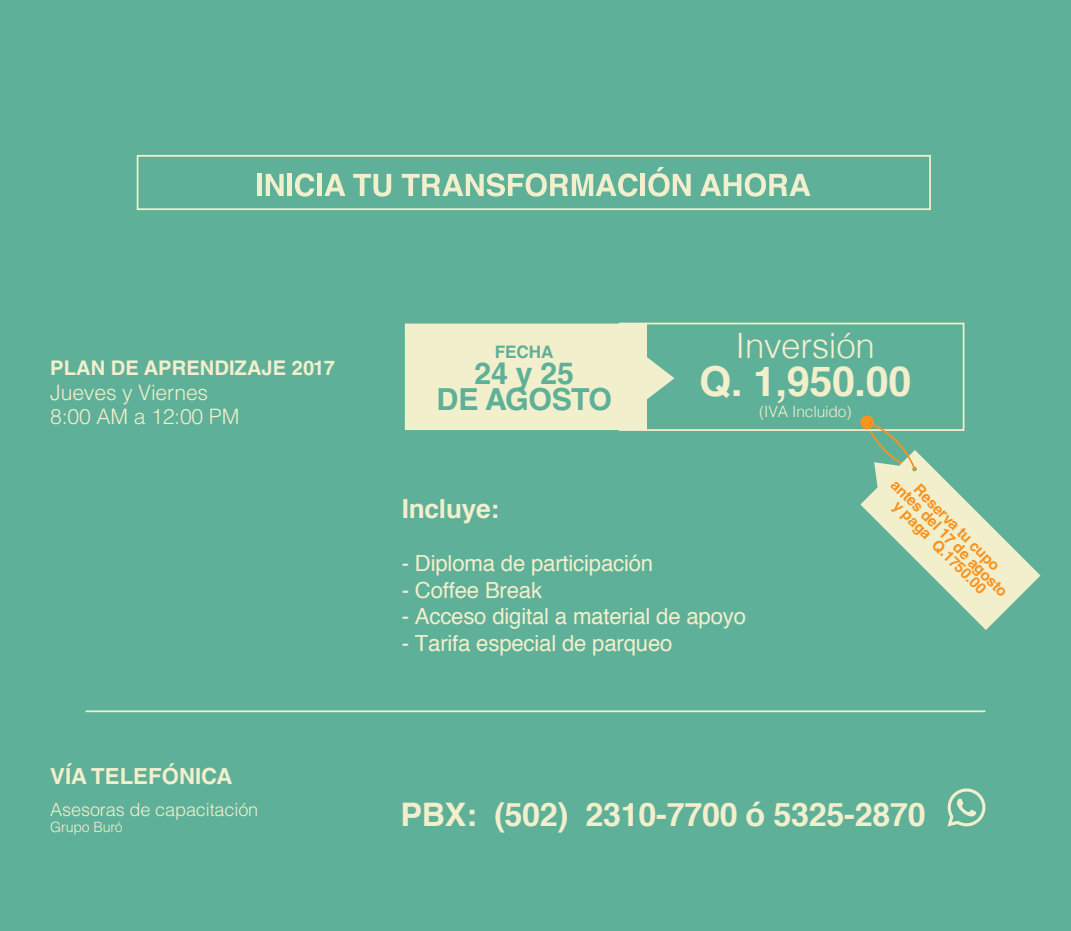
<style>
.page{position:relative;width:1071px;height:931px;background:#5fb099}
.page>*{position:absolute;margin:0;border:0;box-sizing:border-box;transform-origin:0 0}
.t1{font:700 41.3px "Helvetica";color:#f2efcc}
.t2{font:300 35px "Helvetica";letter-spacing:-.01em;color:#f2efcc}
.t3{font:700 32.38px "Helvetica";letter-spacing:-.01em;color:#f2efcc}
.t4{font:700 30.45px/26.2px "Helvetica LT Std";letter-spacing:-.01em;color:#5fb099;text-align:center}
.t5{font:700 26.25px "Helvetica";letter-spacing:-.01em;color:#f2efcc}
.t6{font:22.22px "Helvetica";letter-spacing:-.01em;color:#f2efcc}
.t7{font:700 22.22px "Helvetica LT Std";color:#f2efcc}
.t8{font:300 21.35px/23.6px "Helvetica LT Std";letter-spacing:-.01em;color:#f2efcc}
.t9{font:700 20.3px "Helvetica LT Std";color:#f2efcc}
.t10{font:300 18.2px "Helvetica LT Std";letter-spacing:-.01em;color:#f2efcc}
.t11{font:700 17.32px "Helvetica LT Std";letter-spacing:-.01em;color:#5fb099}
.t12{font:300 15.58px "Helvetica";letter-spacing:-.01em;color:#f2efcc}
.t13{font:700 15.05px/13.1px "Helvetica LT Std";color:#f7931e;text-align:center}
.t14{font:300 14.17px "Helvetica LT Std";letter-spacing:-.01em;color:#f2efcc}
</style>
<div class="page">
<div style="left:257px;top:174px;width:5px;height:22px;background:#f2efcc"></div>
<svg style="left:266px;top:174px;width:18px;height:22px"></svg>
<div style="left:287px;top:174px;width:5px;height:22px;background:#f2efcc"></div>
<svg style="left:295px;top:173px;width:19px;height:24px"></svg>
<div style="left:317px;top:174px;width:5px;height:22px;background:#f2efcc"></div>
<svg style="left:324px;top:174px;width:21px;height:22px"></svg>
<svg style="left:353px;top:174px;width:38px;height:23px"></svg>
<svg style="left:402px;top:173px;width:236px;height:24px"></svg>
<hr style="left:641px;top:174px;width:4px;height:22px;background:#f2efcc">
<svg style="left:648px;top:167px;width:43px;height:30px"></svg>
<svg style="left:700px;top:173px;width:110px;height:24px"></svg>
<div style="left:137px;top:155px;width:794px;height:55px;border:2px solid #f2efcc"></div>
<hr style="left:86px;top:710px;width:899px;height:2px;background:#f2efcc">
<svg style="left:947px;top:788px;width:39px;height:39px"></svg>
<div style="left:619px;top:323px;width:345px;height:108px;border:2px solid #f2efcc"></div>
<svg style="left:405px;top:324px;width:270px;height:106px;background:#e5e9c7"></svg>
<div style="left:860px;top:415px;width:14px;height:14px;background:#f7931e;border-radius:50%"></div>
<svg style="left:860px;top:421px;width:180px;height:209px"></svg>
<p class="t9" style="left:50px;top:356px;width:286px">PLAN DE APRENDIZAJE 2017</p>
<p class="t8" style="left:50px;top:381px;width:191px">Jueves y Viernes<br>8:00 AM a 12:00 PM</p>
<p class="t7" style="left:50px;top:762px;width:184px">VÍA TELEFÓNICA</p>
<p class="t10" style="left:50px;top:798px;width:210px">Asesoras de capacitación</p>
<p class="t14" style="left:50px;top:818px;width:74px">Grupo Buró</p>
<p class="t11" style="left:495px;top:341px;width:60px">FECHA</p>
<h3 class="t4" style="left:437px;top:360px;width:177px">24 y 25<br>DE AGOSTO</h3>
<h2 class="t2" style="left:736px;top:316px;width:141px">Inversión</h2>
<h1 class="t1" style="left:699px;top:348px;width:214px">Q. 1,950.00</h1>
<p class="t12" style="left:759px;top:399px;width:94px">(IVA Incluido)</p>
<p class="t5" style="left:402px;top:487px;width:99px">Incluye:</p>
<p class="t6" style="left:402px;top:546px;width:253px">- Diploma de participación</p>
<p class="t6" style="left:402px;top:573px;width:142px">- Coffee Break</p>
<p class="t6" style="left:402px;top:599px;width:346px">- Acceso digital a material de apoyo</p>
<p class="t6" style="left:402px;top:626px;width:272px">- Tarifa especial de parqueo</p>
<p class="t13" style="left:907px;top:468px;width:160px;rotate:45deg">Reserva tu cupo<br>antes del 17 de agosto y paga Q.1750.00</p>
<h3 class="t3" style="left:401px;top:789px;width:527px">PBX: (502) 2310-7700 ó 5325-2870</h3>
</div>
